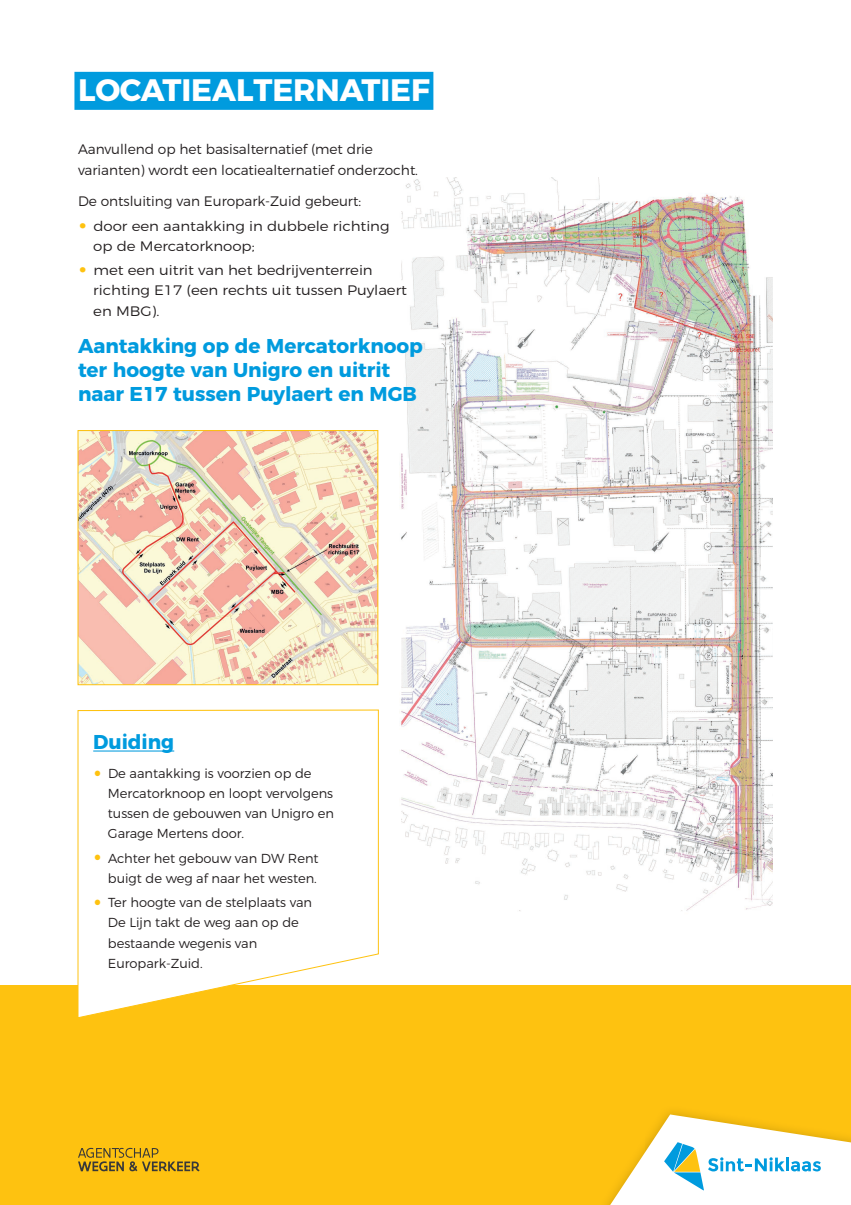
<style>
.page{position:relative;width:851px;height:1205px;background:#fff}
.page>*{position:absolute;margin:0;border:0;box-sizing:border-box;transform-origin:0 0}
.t1{font:700 31px "Montserrat";letter-spacing:-.005em;color:#fff}
.t2{font:700 20px/24px "Montserrat";letter-spacing:-.005em;color:#009bde}
.t3{font:300 13.75px/20.5px "Montserrat";letter-spacing:-.005em;color:#231f20;scale:1.09 1}
.t4{font:300 13.75px/21px "Montserrat";letter-spacing:-.005em;color:#231f20}
.t5{font:300 13.05px/20.1px "Montserrat";letter-spacing:-.005em;color:#231f20}
.s1{font-size:34.5px;color:#fec210}
.s2{font-size:36px;color:#fec210}
</style>
<div class="page">
<div style="left:0;top:985px;width:850px;height:220px;background:#fec210"></div>
<svg style="left:610px;top:1114px;width:241px;height:91px"></svg>
<svg style="left:78px;top:1148px;width:121px;height:23px"></svg>
<div style="left:74px;top:72px;width:359px;height:38px;background:#009bde"></div>
<img style="left:400px;top:178px;width:372px;height:733px">
<img style="left:79px;top:432px;width:297px;height:213px">
<svg style="left:77px;top:645px;width:302px;height:373px"></svg>
<h1 class="t1" style="left:78px;top:64px;width:353px">LOCATIEALTERNATIEF</h1>
<p class="t4" style="left:78px;top:137px;width:341px">Aanvullend op het basisalternatief (met drie varianten) wordt een locatiealternatief onderzocht.</p>
<p class="t4" style="left:78px;top:190px;width:284px">De ontsluiting van Europark-Zuid gebeurt:</p>
<p class="t3" style="left:93px;top:214px;width:273px;line-height:20px;text-indent:-15px"><span class="s1">•</span> door een aantakking in dubbele richting op de Mercatorknoop;</p>
<p class="t3" style="left:93px;top:258px;width:289px;text-indent:-15px"><span class="s1">•</span> met een uitrit van het bedrijventerrein richting E17 (een rechts uit tussen Puylaert en MBG).</p>
<h2 class="t2" style="left:78px;top:332px;width:346px">Aantakking op de Mercatorknoop ter hoogte van Unigro en uitrit naar E17 tussen Puylaert en MGB</h2>
<h2 class="t2" style="left:93px;top:728px;width:82px">Duiding</h2>
<p class="t5" style="left:108px;top:762px;width:227px;text-indent:-15px"><span class="s2">•</span> De aantakking is voorzien op de<br>Mercatorknoop en loopt vervolgens tussen de gebouwen van Unigro en<br>Garage Mertens door.</p>
<p class="t5" style="left:93px;top:847px;width:227px;text-align:right"><span class="s2">•</span> Achter het gebouw van DW Rent buigt de weg af naar het westen.</p>
<p class="t5" style="left:108px;top:891px;width:205px;text-indent:-15px"><span class="s2">•</span> Ter hoogte van de stelplaats van<br>De Lijn takt de weg aan op de bestaande wegenis van<br>Europark-Zuid.</p>
</div>
